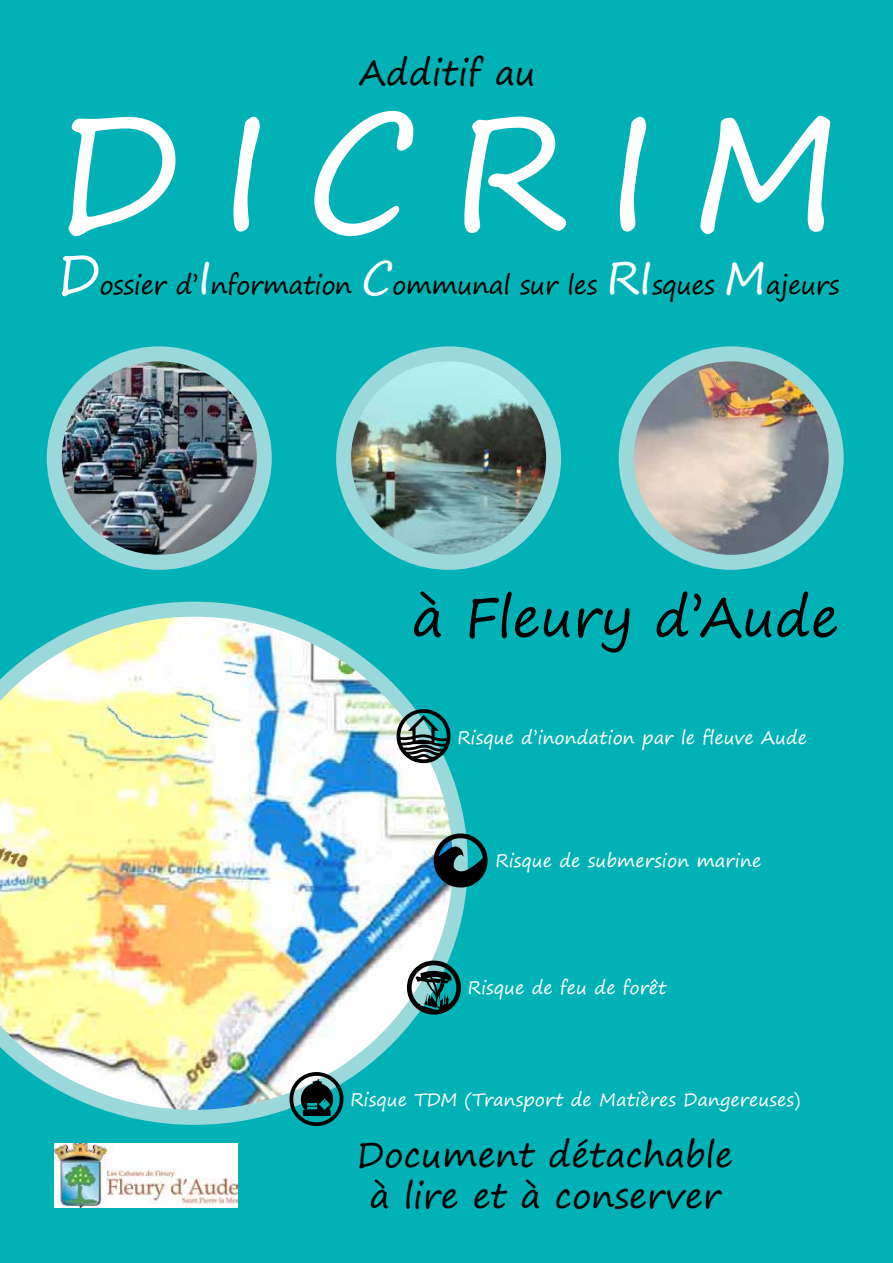
<style>
.page{position:relative;width:893px;height:1263px;background:#00b2b5}
.page>*{position:absolute;margin:0;border:0;box-sizing:border-box;transform-origin:0 0}
.t1{font:157.5px "Segoe Print";letter-spacing:.235em;color:#fff}
.t2{font:54px "Segoe Print";color:#000}
.t3{font:54px "Aleagram";color:#000}
.t4{font:34.5px/41.4px "Segoe Print";color:#000;text-align:center}
.t5{font:25.5px "Segoe Print";letter-spacing:-.02em;color:#000}
.t6{font:18px "Segoe Print";color:#fff}
.s1{font-size:54px;color:#fff}
.s2{font-size:45px;color:#fff}
</style>
<div class="page">
<img style="left:0;top:602px;width:468px;height:523px">
<img style="left:626px;top:354px;width:208px;height:208px">
<div style="left:619px;top:346px;width:225px;height:224px;border:15px solid #9bd8da;border-radius:50%"></div>
<img style="left:54px;top:354px;width:209px;height:208px">
<div style="left:47px;top:346px;width:225px;height:224px;border:15px solid #9bd8da;border-radius:50%"></div>
<img style="left:345px;top:354px;width:209px;height:208px">
<div style="left:336px;top:346px;width:225px;height:224px;border:15px solid #9bd8da;border-radius:50%"></div>
<img style="left:54px;top:1144px;width:183px;height:63px">
<h3 class="t4" style="left:359px;top:52px;width:178px">Additif au</h3>
<h1 class="t1" style="left:56px;top:32px;width:786px">DICRIM</h1>
<h3 class="t5" style="left:58px;top:262px;width:784px"><span class="s1">D</span>ossier d’<span class="s2">I</span>nformation <span class="s2">C</span>ommunal sur les <span class="s2">RI</span>sques <span class="s2">M</span>ajeurs</h3>
<h2 class="t2" style="left:412px;top:569px;width:429px">à Fleury d’Aude</h2>
<h2 class="t3" style="left:396px;top:709px;width:55px">C</h2>
<p class="t6" style="left:457px;top:721px;width:351px">Risque d’inondation par le fleuve Aude</p>
<h2 class="t3" style="left:434px;top:833px;width:55px">D</h2>
<p class="t6" style="left:496px;top:845px;width:267px">Risque de submersion marine</p>
<h2 class="t3" style="left:407px;top:960px;width:55px">U</h2>
<p class="t6" style="left:468px;top:972px;width:200px">Risque de feu de forêt</p>
<h2 class="t3" style="left:289px;top:1072px;width:55px">W</h2>
<p class="t6" style="left:350px;top:1083px;width:452px">Risque TDM (Transport de Matières Dangereuses)</p>
<h3 class="t4" style="left:357px;top:1133px;width:378px">Document détachable à lire et à conserver</h3>
</div>
